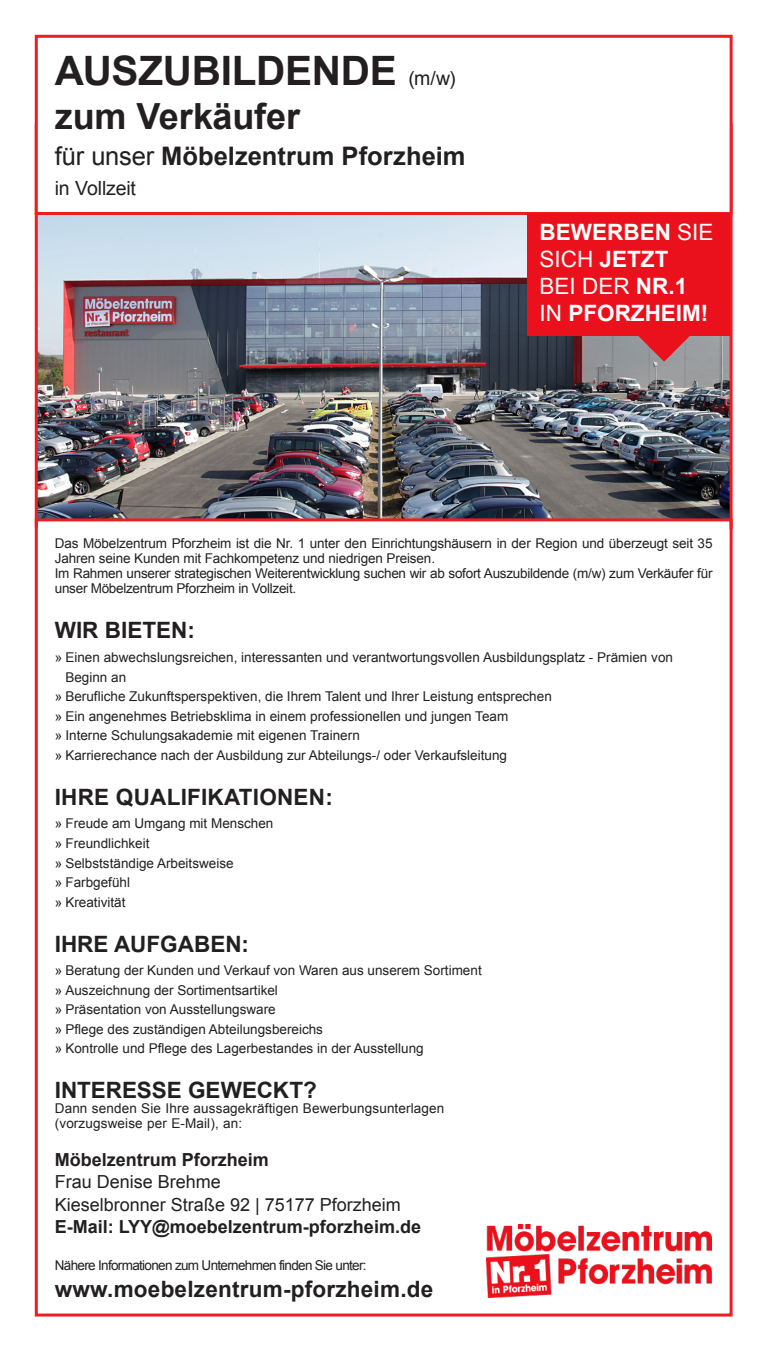
<style>
.page{position:relative;width:766px;height:1353px;background:#fff}
.page>*{position:absolute;margin:0;border:0;box-sizing:border-box;transform-origin:0 0}
.Headline_regular_KRE{font:700 40.5px "Arial";letter-spacing:-.005em;color:#231f20}
.Headline_regular_KRE-2{font:700 36px "Arial";letter-spacing:-.005em;color:#231f20}
.Headline_regular_KRE-3{font:700 25.5px "Arial";color:#231f20}
.A4_Fließtext{font:700 22.5px "Arial";letter-spacing:.01em;color:#231f20}
.t1{font:700 22.5px "Arial";color:#fff}
.t2{font:22.5px "Arial";color:#fff}
.Headline_regular_KRE-4{font:19.5px "Arial";letter-spacing:-.01em;color:#231f20}
.A4_Fließtext-2{font:700 18px "Arial";color:#231f20}
.A4_Fließtext-3{font:18px "Arial";color:#231f20}
.A4_Fließtext-4{font:13.5px/15px "Arial";color:#231f20}
.A4_Fließtext-5{font:13.5px/15px "Arial";letter-spacing:-.02em;color:#231f20}
.A4_Fließtext-6{font:13.5px "Arial";letter-spacing:-.05em;color:#231f20}
.s1{font-weight:400;font-size:19.5px}
.s2{font-weight:400}
.s3{font-weight:700}
</style>
<div class="page">
<img style="left:38px;top:215px;width:691px;height:303px">
<hr style="left:729px;top:123px;width:3px;height:406px;background:#ee1d23">
<hr style="left:35px;top:123px;width:3px;height:404px;background:#ee1d23">
<div style="left:35px;top:518px;width:697px;height:798px;border:3px solid #ee1d23"></div>
<div style="left:35px;top:35px;width:697px;height:180px;border:3px solid #ee1d23"></div>
<img style="left:486px;top:1224px;width:225px;height:72px">
<div style="left:527px;top:213px;width:203px;height:123px;background:#eb111c"></div>
<svg style="left:637px;top:336px;width:53px;height:25px"></svg>
<p class="Headline_regular_KRE" style="left:55px;top:44px;width:402px">AUSZUBILDENDE <span class="s1">(m/w)</span></p>
<p class="Headline_regular_KRE-2" style="left:55px;top:92px;width:247px">zum Verkäufer</p>
<p class="Headline_regular_KRE-3" style="left:55px;top:139px;width:412px"><span class="s2">für unser</span> Möbelzentrum Pforzheim</p>
<p class="Headline_regular_KRE-4" style="left:55px;top:175px;width:83px">in Vollzeit</p>
<p class="t1" style="left:539px;top:217px;width:175px">BEWERBEN <span class="s2">SIE</span></p>
<p class="t1" style="left:539px;top:244px;width:130px"><span class="s2">SICH</span> JETZT</p>
<p class="t2" style="left:539px;top:271px;width:149px">BEI DER <span class="s3">NR.1</span></p>
<p class="t1" style="left:539px;top:298px;width:170px"><span class="s2">IN</span> PFORZHEIM!</p>
<p class="A4_Fließtext-4" style="left:55px;top:536px;width:659px">Das Möbelzentrum Pforzheim ist die Nr. 1 unter den Einrichtungshäusern in der Region und überzeugt seit 35<br>Jahren seine Kunden mit Fachkompetenz und niedrigen Preisen.</p>
<p class="A4_Fließtext-5" style="left:55px;top:566px;width:659px">Im Rahmen unserer strategischen Weiterentwicklung suchen wir ab sofort Auszubildende (m/w) zum Verkäufer für unser Möbelzentrum Pforzheim in Vollzeit.</p>
<p class="A4_Fließtext" style="left:55px;top:615px;width:141px">WIR BIETEN:</p>
<p class="A4_Fließtext-4" style="left:55px;top:650px;width:619px">» Einen abwechslungsreichen, interessanten und verantwortungsvollen Ausbildungsplatz - Prämien von</p>
<p class="A4_Fließtext-4" style="left:65px;top:669px;width:62px">Beginn an</p>
<p class="A4_Fließtext-4" style="left:55px;top:689px;width:498px">» Berufliche Zukunftsperspektiven, die Ihrem Talent und Ihrer Leistung entsprechen</p>
<p class="A4_Fließtext-4" style="left:55px;top:708px;width:455px">» Ein angenehmes Betriebsklima in einem professionellen und jungen Team</p>
<p class="A4_Fließtext-4" style="left:55px;top:728px;width:306px">» Interne Schulungsakademie mit eigenen Trainern</p>
<p class="A4_Fließtext-4" style="left:55px;top:747px;width:453px">» Karrierechance nach der Ausbildung zur Abteilungs-/ oder Verkaufsleitung</p>
<p class="A4_Fließtext" style="left:55px;top:781px;width:279px">IHRE QUALIFIKATIONEN:</p>
<p class="A4_Fließtext-4" style="left:55px;top:816px;width:220px">» Freude am Umgang mit Menschen</p>
<p class="A4_Fließtext-4" style="left:55px;top:835px;width:96px">» Freundlichkeit</p>
<p class="A4_Fließtext-4" style="left:55px;top:855px;width:180px">» Selbstständige Arbeitsweise</p>
<p class="A4_Fließtext-4" style="left:55px;top:874px;width:77px">» Farbgefühl</p>
<p class="A4_Fließtext-4" style="left:55px;top:894px;width:72px">» Kreativität</p>
<p class="A4_Fließtext" style="left:55px;top:928px;width:196px">IHRE AUFGABEN:</p>
<p class="A4_Fließtext-4" style="left:55px;top:963px;width:428px">» Beratung der Kunden und Verkauf von Waren aus unserem Sortiment</p>
<p class="A4_Fließtext-4" style="left:55px;top:982px;width:224px">» Auszeichnung der Sortimentsartikel</p>
<p class="A4_Fließtext-4" style="left:55px;top:1002px;width:222px">» Präsentation von Ausstellungsware</p>
<p class="A4_Fließtext-4" style="left:55px;top:1021px;width:270px">» Pflege des zuständigen Abteilungsbereichs</p>
<p class="A4_Fließtext-4" style="left:55px;top:1041px;width:370px">» Kontrolle und Pflege des Lagerbestandes in der Ausstellung</p>
<p class="A4_Fließtext" style="left:55px;top:1075px;width:263px">INTERESSE GEWECKT?</p>
<p class="A4_Fließtext-4" style="left:55px;top:1101px;width:391px">Dann senden Sie Ihre aussagekräftigen Bewerbungsunterlagen</p>
<p class="A4_Fließtext-4" style="left:55px;top:1116px;width:189px">(vorzugsweise per E-Mail), an:</p>
<p class="A4_Fließtext-2" style="left:55px;top:1147px;width:216px">Möbelzentrum Pforzheim</p>
<p class="A4_Fließtext-3" style="left:55px;top:1170px;width:168px">Frau Denise Brehme</p>
<p class="A4_Fließtext-3" style="left:55px;top:1192px;width:347px">Kieselbronner Straße 92 | 75177 Pforzheim</p>
<p class="A4_Fließtext-2" style="left:55px;top:1214px;width:367px">E-Mail: LYY@moebelzentrum-pforzheim.de</p>
<p class="A4_Fließtext-6" style="left:55px;top:1255px;width:313px">Nähere Informationen zum Unternehmen finden Sie unter:</p>
<p class="A4_Fließtext" style="left:55px;top:1273px;width:380px">www.moebelzentrum-pforzheim.de</p>
</div>
